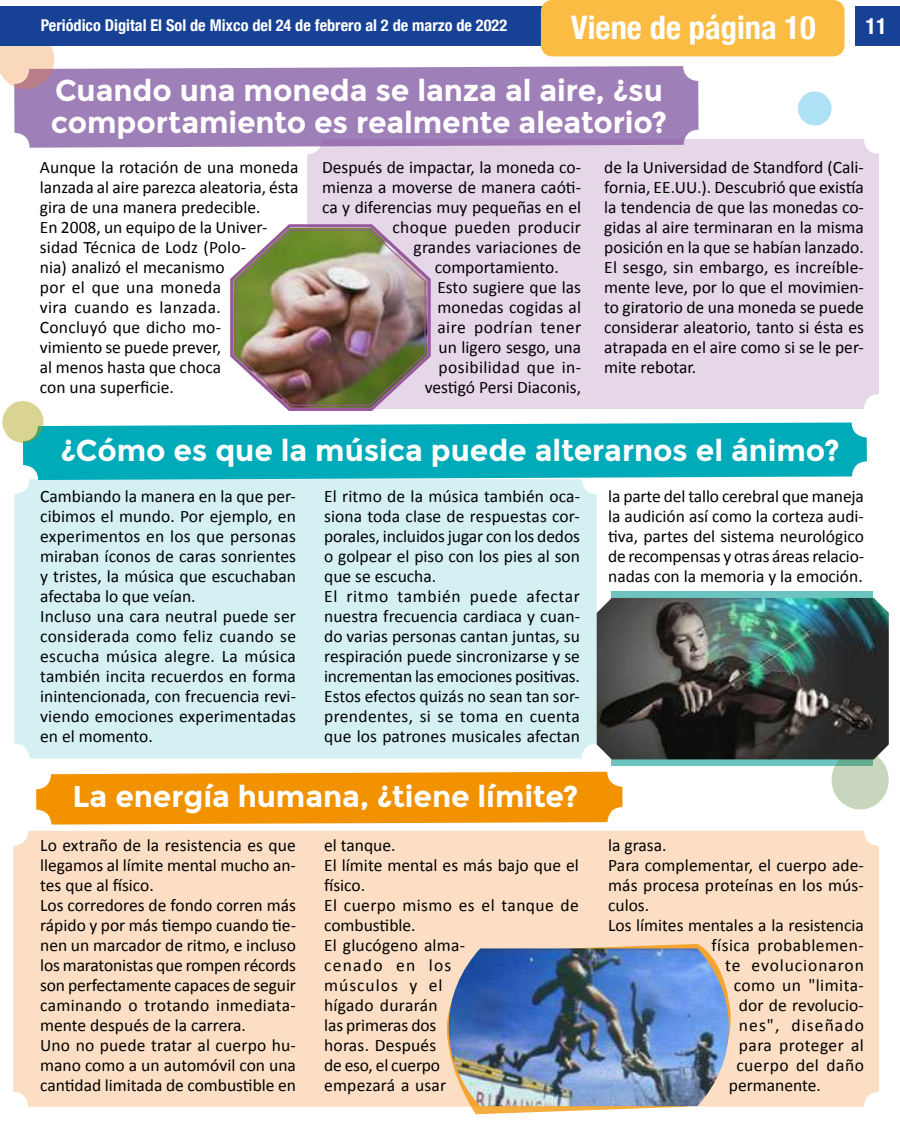
<style>
.page{position:relative;width:900px;height:1125px;background:#fff}
.page>*{position:absolute;margin:0;border:0;box-sizing:border-box;transform-origin:0 0}
.t1{font:700 condensed 32.5px "Helvetica Neue";color:#fff}
.t2{font:700 30px/32.5px "Montserrat";letter-spacing:-.005em;color:#fff}
.t3{font:700 condensed 22.5px "Helvetica Neue";color:#fff}
.t4{font:17.5px/20px "Calibri";color:#000}
.t5{font:17.5px "Calibri";letter-spacing:.025em;color:#000}
.t6{font:17.5px "Calibri";letter-spacing:.03em;color:#000}
.t7{font:17.5px "Calibri";letter-spacing:.055em;color:#000}
.t8{font:17.5px "Calibri";letter-spacing:.06em;color:#000}
.t9{font:700 condensed 16.25px "Helvetica Neue";color:#fff}
</style>
<div class="page">
<div style="left:13px;top:831px;width:866px;height:276px;background:#fbdec4;border-radius:15px"></div>
<svg style="left:444px;top:944px;width:293px;height:170px"></svg>
<div style="left:611px;top:591px;width:262px;height:175px;background:#6cc4c0"></div>
<div style="left:14px;top:479px;width:583px;height:280px;background:#d4f0f3;border-radius:15px"></div>
<svg style="left:36px;top:772px;width:586px;height:53px;background:#f39912"></svg>
<svg style="left:23px;top:423px;width:844px;height:57px;background:#10b0bd"></svg>
<div style="left:14px;top:66px;width:685px;height:82px;background:#9f7fb8"></div>
<svg style="left:832px;top:750px;width:57px;height:59px;background:#bcd1b7"></svg>
<svg style="left:2px;top:401px;width:42px;height:42px"></svg>
<svg style="left:0;top:46px;width:54px;height:43px;background:#e6c2b5"></svg>
<div style="left:307px;top:139px;width:572px;height:270px;background:#e5d7e8;border-radius:15px"></div>
<div style="left:0;top:6px;width:838px;height:40px;background:#164194"></div>
<div style="left:855px;top:6px;width:45px;height:40px;background:#164194"></div>
<div style="left:541px;top:0;width:304px;height:56px;background:#fbbc43;border-radius:11px"></div>
<div style="left:798px;top:91px;width:34px;height:34px;background:#aee0f6;border-radius:50%"></div>
<img style="left:230px;top:224px;width:201px;height:187px">
<div style="left:235px;top:229px;width:191px;height:177px;border:1px solid #99589f;border-radius:53px"></div>
<img style="left:597px;top:598px;width:292px;height:161px">
<img style="left:449px;top:948px;width:280px;height:158px">
<p class="t9" style="left:41px;top:16px;width:468px">Periódico Digital El Sol de Mixco del 24 de febrero al 2 de marzo de 2022</p>
<h1 class="t1" style="left:571px;top:7px;width:246px">Viene de página 10</h1>
<p class="t3" style="left:865px;top:12px;width:23px">11</p>
<h2 class="t2" style="left:51px;top:74px;width:618px">Cuando una moneda se lanza al aire, ¿su comportamiento es realmente aleatorio?</h2>
<p class="t4" style="left:40px;top:157px;width:260px">Aunque la rotación de una moneda lanzada al aire parezca aleatoria, ésta gira de una manera predecible.<br>En 2008, un equipo de la Univer&shy;sidad Técnica de Lodz (Polo-<br>nia) analizó el mecanismo<br>por el que una moneda<br>vira cuando es lanzada.<br>Concluyó que dicho mo-<br>vimiento se puede prever,<br>al menos hasta que choca<br>con una superficie.</p>
<p class="t4" style="left:322px;top:157px;width:261px">Después de impactar, la moneda co-</p>
<p class="t4" style="left:322px;top:177px;width:261px">mienza a moverse de manera caóti-</p>
<p class="t4" style="left:322px;top:197px;width:261px">ca y diferencias muy pequeñas en el</p>
<p class="t5" style="left:392px;top:216px;width:190px">choque pueden producir</p>
<p class="t4" style="left:414px;top:237px;width:169px">grandes variaciones de</p>
<p class="t4" style="left:435px;top:257px;width:126px">comportamiento.</p>
<p class="t4" style="left:437px;top:277px;width:145px">Esto sugiere que las</p>
<p class="t4" style="left:437px;top:297px;width:145px">monedas cogidas al</p>
<p class="t6" style="left:437px;top:316px;width:145px">aire podrían tener</p>
<p class="t4" style="left:439px;top:337px;width:144px">un ligero sesgo, una</p>
<p class="t5" style="left:439px;top:356px;width:144px">posibilidad que in-</p>
<p class="t4" style="left:425px;top:377px;width:158px">vestigó Persi Diaconis,</p>
<p class="t4" style="left:604px;top:157px;width:261px;text-align:justify">de la Universidad de Standford (Cali&shy;fornia, EE.UU.). Descubrió que existía la tendencia de que las monedas co&shy;gidas al aire terminaran en la misma posición en la que se habían lanzado.<br>El sesgo, sin embargo, es increíble&shy;mente leve, por lo que el movimien&shy;to giratorio de una moneda se puede considerar aleatorio, tanto si ésta es atrapada en el aire como si se le per&shy;mite rebotar.</p>
<h2 class="t2" style="left:60px;top:434px;width:781px">¿Cómo es que la música puede alterarnos el ánimo?</h2>
<p class="t4" style="left:40px;top:487px;width:257px">Cambiando la manera en la que per&shy;cibimos el mundo. Por ejemplo, en experimentos en los que personas miraban íconos de caras sonrientes y tristes, la música que escuchaban afectaba lo que veían.<br>Incluso una cara neutral puede ser considerada como feliz cuando se escucha música alegre. La música también incita recuerdos en forma inintencionada, con frecuencia revi&shy;viendo emociones experimentadas en el momento.</p>
<p class="t4" style="left:324px;top:487px;width:257px">El ritmo de la música también oca&shy;siona toda clase de respuestas cor&shy;porales, incluidos jugar con los dedos o golpear el piso con los pies al son que se escucha.<br>El ritmo también puede afectar nuestra frecuencia cardiaca y cuan&shy;do varias personas cantan juntas, su respiración puede sincronizarse y se incrementan las emociones positivas.<br>Estos efectos quizás no sean tan sor&shy;prendentes, si se toma en cuenta que los patrones musicales afectan</p>
<p class="t4" style="left:608px;top:487px;width:257px;text-align:justify">la parte del tallo cerebral que maneja la audición así como la corteza audi&shy;tiva, partes del sistema neurológico de recompensas y otras áreas relacio&shy;nadas con la memoria y la emoción.</p>
<h2 class="t2" style="left:72px;top:780px;width:508px">La energía humana, ¿tiene límite?</h2>
<p class="t4" style="left:40px;top:836px;width:257px">Lo extraño de la resistencia es que llegamos al límite mental mucho an&shy;tes que al físico.<br>Los corredores de fondo corren más rápido y por más tiempo cuando tie&shy;nen un marcador de ritmo, e incluso los maratonistas que rompen récords son perfectamente capaces de seguir caminando o trotando inmediata&shy;mente después de la carrera.<br>Uno no puede tratar al cuerpo hu&shy;mano como a un automóvil con una cantidad limitada de combustible en</p>
<p class="t4" style="left:324px;top:836px;width:256px">el tanque.<br>El límite mental es más bajo que el físico.<br>El cuerpo mismo es el tanque de combustible.<br>El glucógeno alma-<br>cenado en los<br>músculos y el<br>hígado durarán<br>las primeras dos<br>horas. Después<br>de eso, el cuerpo<br>empezará a usar</p>
<p class="t4" style="left:608px;top:836px;width:60px">la grasa.</p>
<p class="t4" style="left:608px;top:856px;width:257px">Para complementar, el cuerpo ade-</p>
<p class="t4" style="left:608px;top:876px;width:257px">más procesa proteínas en los mús-</p>
<p class="t4" style="left:608px;top:896px;width:43px">culos.</p>
<p class="t4" style="left:608px;top:916px;width:257px">Los límites mentales a la resistencia</p>
<p class="t6" style="left:711px;top:935px;width:154px">física probablemen-</p>
<p class="t7" style="left:725px;top:955px;width:140px">te evolucionaron</p>
<p class="t5" style="left:734px;top:975px;width:131px">como un "limita-</p>
<p class="t4" style="left:739px;top:996px;width:127px">dor de revolucio-</p>
<p class="t8" style="left:739px;top:1015px;width:126px">nes", diseñado</p>
<p class="t5" style="left:739px;top:1035px;width:126px">para proteger al</p>
<p class="t5" style="left:736px;top:1055px;width:129px">cuerpo del daño</p>
<p class="t4" style="left:729px;top:1076px;width:94px">permanente.</p>
</div>
